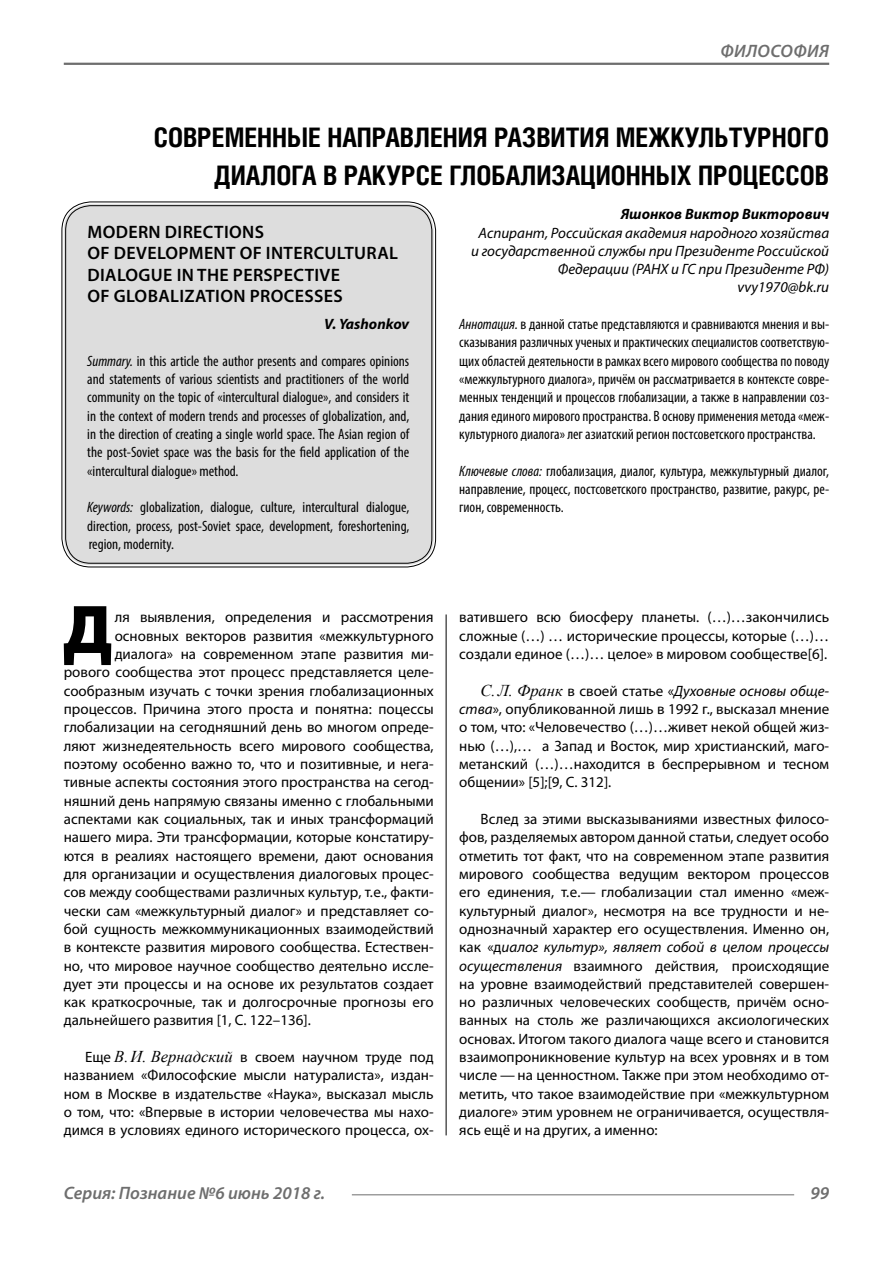
<style>
.page{position:relative;width:893px;height:1263px;background:#fff}
.page>*{position:absolute;margin:0;border:0;box-sizing:border-box;transform-origin:0 0}
.Bukvica{font:900 69.3px "Myriad Pro";color:#000}
.Header{font:700 27px/37.5px "Helios Cond";color:#000;text-align:right}
.Header-eng{font:600 18px/21.6px "Myriad Pro";letter-spacing:.02em;color:#000}
.t1{font:italic 600 18px "Myriad Pro";color:#6e6e6e}
.Normal{font:15px/18.3px "Myriad Pro";color:#000;text-align:justify}
.Bukvica-2{font:15px "Myriad Pro";color:#000}
.Annotation-rus{font:condensed 15px/18.3px "Myriad Pro";color:#000;text-align:justify}
.Annotation-eng{font:condensed 15px/18.3px "Myriad Pro";color:#000;text-align:justify}
.Author-doc{font:italic 15px/18.3px "Myriad Pro";color:#000;text-align:right}
.Author{font:italic 700 15px "Myriad Pro";color:#000}
.Author-email{font:italic 15px "Myriad Pro";color:#000}
.Author-eng{font:italic 700 15px "Myriad Pro";color:#000}
.s1{font-style:italic}
.s2{font-family:"Times New Roman";font-style:italic;font-size:16.5px}
</style>
<div class="page">
<hr style="left:64px;top:63px;width:765px;height:2px;background:#6e6e6e">
<hr style="left:352px;top:1194px;width:442px;height:1px;background:#6e6e6e">
<div style="left:64px;top:204px;width:370px;height:361px;background:#ddd;border-radius:27px"></div>
<hr style="left:446px;top:614px;width:1px;height:521px;background:#000">
<p class="t1" style="left:720px;top:39px;width:27px">Философия</p>
<p class="Header" style="left:154px;top:118px;width:677px">СОВРЕМЕННЫЕ НАПРАВЛЕНИЯ РАЗВИТИЯ МЕЖКУЛЬТУРНОГО<br>ДИАЛОГА В РАКУРСЕ ГЛОБАЛИЗАЦИОННЫХ ПРОЦЕССОВ</p>
<p class="Author" style="left:621px;top:204px;width:210px">Яшонков Виктор Викторович</p>
<p class="Author-doc" style="left:471px;top:223px;width:360px">Аспирант, Российская академия народного хозяйства и государственной службы при Президенте Российской<br>Федерации (РАНХ и ГС при Президенте РФ)</p>
<p class="Author-email" style="left:737px;top:278px;width:93px">vvy1970@bk.ru</p>
<p class="Annotation-rus" style="left:459px;top:315px;width:371px"><span class="s1">Аннотация.</span> в данной статье представляются и сравниваются мнения и вы&shy;сказывания различных ученых и практических специалистов соответствую&shy;щих областей деятельности в рамках всего мирового сообщества по поводу «межкультурного диалога», причём он рассматривается в контексте совре&shy;менных тенденций и процессов глобализации, а также в направлении соз&shy;дания единого мирового пространства. В основу применения метода «меж&shy;культурного диалога» лег азиатский регион постсоветского пространства.</p>
<p class="Annotation-rus" style="left:459px;top:461px;width:371px"><span class="s1">Ключевые слова:</span> глобализация, диалог, культура, межкультурный диалог, направление, процесс, постсоветского пространство, развитие, ракурс, ре&shy;гион, современность.</p>
<p class="Header-eng" style="left:87px;top:220px;width:312px">MODERN DIRECTIONS<br>OF DEVELOPMENT OF INTERCULTURAL<br>DIALOGUE IN THE PERSPECTIVE<br>OF GLOBALIZATION PROCESSES</p>
<p class="Author-eng" style="left:324px;top:314px;width:87px">V. Yashonkov</p>
<p class="Annotation-eng" style="left:87px;top:351px;width:324px"><span class="s1">Summary.</span> in this article the author presents and compares opinions and statements of various scientists and practitioners of the world community on the topic of «intercultural dialogue», and considers it in the context of modern trends and processes of globalization, and, in the direction of creating a single world space. The Asian region of the post-Soviet space was the basis for the field application of the «intercultural dialogue» method.</p>
<p class="Annotation-eng" style="left:87px;top:498px;width:323px"><span class="s1">Keywords:</span> globalization, dialogue, culture, intercultural dialogue, direction, process, post-Soviet space, development, foreshortening, region, modernity.</p>
<p class="Bukvica" style="left:63px;top:583px;width:51px">Д</p>
<p class="Bukvica-2" style="left:115px;top:608px;width:321px">ля выявления, определения и рассмотрения</p>
<p class="Bukvica-2" style="left:115px;top:626px;width:321px">основных векторов развития «межкультурного</p>
<p class="Bukvica-2" style="left:115px;top:645px;width:321px">диалога» на современном этапе развития ми-</p>
<p class="Bukvica-2" style="left:64px;top:663px;width:371px">рового сообщества этот процесс представляется целе-</p>
<p class="Bukvica-2" style="left:64px;top:681px;width:371px">сообразным изучать с точки зрения глобализационных</p>
<p class="Bukvica-2" style="left:64px;top:700px;width:371px">процессов. Причина этого проста и понятна: поцессы</p>
<p class="Bukvica-2" style="left:64px;top:718px;width:371px">глобализации на сегодняшний день во многом опреде-</p>
<p class="Bukvica-2" style="left:64px;top:736px;width:371px">ляют жизнедеятельность всего мирового сообщества,</p>
<p class="Bukvica-2" style="left:64px;top:755px;width:371px">поэтому особенно важно то, что и позитивные, и нега-</p>
<p class="Bukvica-2" style="left:64px;top:773px;width:371px">тивные аспекты состояния этого пространства на сегод-</p>
<p class="Bukvica-2" style="left:64px;top:791px;width:371px">няшний день напрямую связаны именно с глобальными</p>
<p class="Bukvica-2" style="left:64px;top:810px;width:371px">аспектами как социальных, так и иных трансформаций</p>
<p class="Bukvica-2" style="left:64px;top:828px;width:371px">нашего мира. Эти трансформации, которые констатиру-</p>
<p class="Bukvica-2" style="left:64px;top:846px;width:371px">ются в реалиях настоящего времени, дают основания</p>
<p class="Bukvica-2" style="left:64px;top:864px;width:371px">для организации и осуществления диалоговых процес-</p>
<p class="Bukvica-2" style="left:64px;top:883px;width:371px">сов между сообществами различных культур, т.е., факти-</p>
<p class="Bukvica-2" style="left:64px;top:901px;width:371px">чески сам «межкультурный диалог» и представляет со-</p>
<p class="Bukvica-2" style="left:64px;top:919px;width:371px">бой сущность межкоммуникационных взаимодействий</p>
<p class="Bukvica-2" style="left:64px;top:938px;width:371px">в контексте развития мирового сообщества. Естествен-</p>
<p class="Bukvica-2" style="left:64px;top:956px;width:371px">но, что мировое научное сообщество деятельно иссле-</p>
<p class="Bukvica-2" style="left:64px;top:974px;width:371px">дует эти процессы и на основе их результатов создает</p>
<p class="Bukvica-2" style="left:64px;top:993px;width:371px">как краткосрочные, так и долгосрочные прогнозы его</p>
<p class="Bukvica-2" style="left:64px;top:1011px;width:249px">дальнейшего развития [1, С. 122–136].</p>
<p class="Normal" style="left:64px;top:1048px;width:371px;text-indent:21px">Еще <span class="s2">В.И. Вернадский</span> в своем научном труде под названием «Философские мысли натуралиста», издан&shy;ном в Москве в издательстве «Наука», высказал мысль о том, что: «Впервые в истории человечества мы нахо&shy;димся в условиях единого исторического процесса, ох-</p>
<p class="Normal" style="left:459px;top:608px;width:371px">ватившего всю биосферу планеты. (…)…закончились сложные (…) … исторические процессы, которые (…)… создали единое (…)… целое» в мировом сообществе[6].</p>
<p class="Normal" style="left:459px;top:681px;width:371px;text-indent:21px"><span class="s2">C.Л. Франк</span> в своей статье «<span class="s1">Духовные основы обще&shy;ства</span>», опубликованной лишь в 1992 г., высказал мнение о том, что: «Человечество (…)…живет некой общей жиз&shy;нью (…),… а Запад и Восток, мир христианский, маго&shy;метанский (…)…находится в беспрерывном и тесном общении» [5];[9, С. 312].</p>
<p class="Normal" style="left:459px;top:809px;width:371px;text-indent:21px">Вслед за этими высказываниями известных филосо&shy;фов, разделяемых автором данной статьи, следует особо отметить тот факт, что на современном этапе развития мирового сообщества ведущим вектором процессов его единения, т.е.— глобализации стал именно «меж&shy;культурный диалог», несмотря на все трудности и не&shy;однозначный характер его осуществления. Именно он, как «д<span class="s1">иалог культур», являет собой в целом процессы осуществления</span> взаимного действия, происходящие на уровне взаимодействий представителей совершен&shy;но различных человеческих сообществ, причём осно&shy;ванных на столь же различающихся аксиологических основах. Итогом такого диалога чаще всего и становится взаимопроникновение культур на всех уровнях и в том числе — на ценностном. Также при этом необходимо от&shy;метить, что такое взаимодействие при «межкультурном диалоге» этим уровнем не ограничивается, осуществля&shy;ясь ещё и на других, а именно:</p>
<p class="t1" style="left:64px;top:1182px;width:263px">Серия: Познание №6 июнь 2018 г.</p>
<p class="t1" style="left:810px;top:1182px;width:20px">99</p>
</div>
